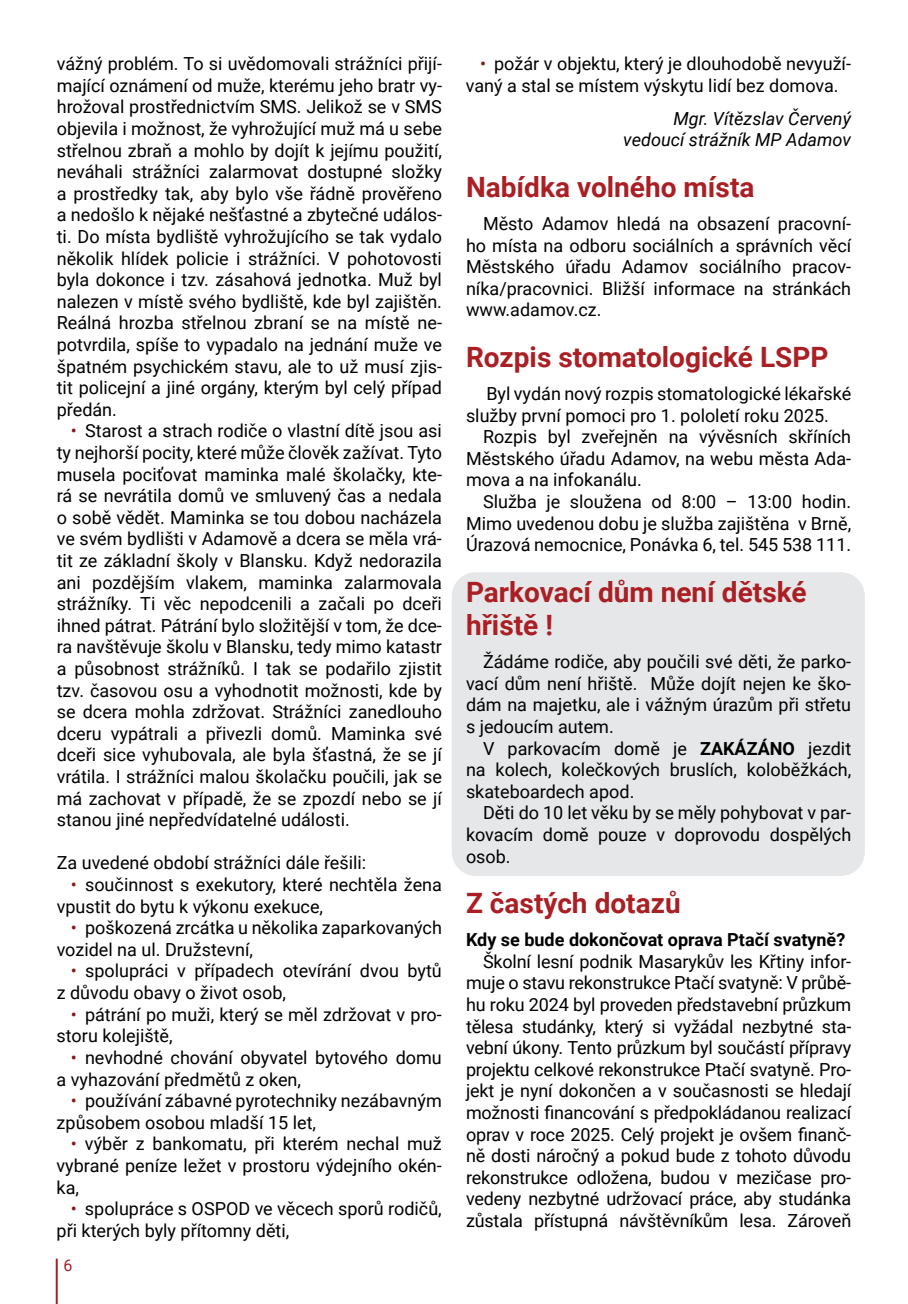
<style>
.page{position:relative;width:908px;height:1304px;background:#fff}
.page>*{position:absolute;margin:0;border:0;box-sizing:border-box;transform-origin:0 0}
.t1{font:700 28px/33.6px "Roboto";color:#aa1f24}
.t2{font:18px/21.6px "Roboto";color:#000;text-align:justify}
.t3{font:italic 18px/21.6px "Roboto";color:#000;text-align:right}
.t4{font:700 18px "Roboto";color:#000}
.t5{font:16px "Roboto";color:#aa1f24}
.s1{color:#871619}
.s2{font-weight:700}
</style>
<div class="page">
<hr style="left:56px;top:1259px;width:2px;height:45px;background:#aa1f24">
<div style="left:451px;top:572px;width:413px;height:304px;background:#e6e7e8;border-radius:24px"></div>
<p class="t2" style="left:57px;top:52px;width:386px">vážný problém. To si uvědomovali strážníci přijí&shy;mající oznámení od muže, kterému jeho bratr vy&shy;hrožoval prostřednictvím SMS. Jelikož se v SMS objevila i možnost, že vyhrožující muž má u sebe střelnou zbraň a mohlo by dojít k jejímu použití, neváhali strážníci zalarmovat dostupné složky a prostředky tak, aby bylo vše řádně prověřeno a nedošlo k nějaké nešťastné a zbytečné událos&shy;ti. Do místa bydliště vyhrožujícího se tak vydalo několik hlídek policie i strážníci. V pohotovosti byla dokonce i tzv. zásahová jednotka. Muž byl nalezen v místě svého bydliště, kde byl zajištěn.<br>Reálná hrozba střelnou zbraní se na místě ne&shy;potvrdila, spíše to vypadalo na jednání muže ve špatném psychickém stavu, ale to už musí zjis&shy;tit policejní a jiné orgány, kterým byl celý případ předán.</p>
<p class="t2" style="left:57px;top:420px;width:386px;text-indent:14px"><span class="s1">•</span> Starost a strach rodiče o vlastní dítě jsou asi ty nejhorší pocity, které může člověk zažívat. Tyto musela pociťovat maminka malé školačky, kte&shy;rá se nevrátila domů ve smluvený čas a nedala o sobě vědět. Maminka se tou dobou nacházela ve svém bydlišti v Adamově a dcera se měla vrá&shy;tit ze základní školy v Blansku. Když nedorazila ani pozdějším vlakem, maminka zalarmovala strážníky. Ti věc nepodcenili a začali po dceři ihned pátrat. Pátrání bylo složitější v tom, že dce&shy;ra navštěvuje školu v Blansku, tedy mimo katastr a působnost strážníků. I tak se podařilo zjistit tzv. časovou osu a vyhodnotit možnosti, kde by se dcera mohla zdržovat. Strážníci zanedlouho dceru vypátrali a přivezli domů. Maminka své dceři sice vyhubovala, ale byla šťastná, že se jí vrátila. I strážníci malou školačku poučili, jak se má zachovat v případě, že se zpozdí nebo se jí stanou jiné nepředvídatelné události.</p>
<p class="t2" style="left:57px;top:852px;width:311px">Za uvedené období strážníci dále řešili:</p>
<p class="t2" style="left:57px;top:873px;width:386px;text-indent:14px"><span class="s1">•</span> součinnost s exekutory, které nechtěla žena vpustit do bytu k výkonu exekuce,</p>
<p class="t2" style="left:57px;top:916px;width:386px;text-indent:14px"><span class="s1">•</span> poškozená zrcátka u několika zaparkovaných vozidel na ul. Družstevní,</p>
<p class="t2" style="left:57px;top:960px;width:386px;text-indent:14px"><span class="s1">•</span> spolupráci v případech otevírání dvou bytů z důvodu obavy o život osob,</p>
<p class="t2" style="left:57px;top:1003px;width:386px;text-indent:14px"><span class="s1">•</span> pátrání po muži, který se měl zdržovat v pro&shy;storu kolejiště,</p>
<p class="t2" style="left:57px;top:1046px;width:386px;text-indent:14px"><span class="s1">•</span> nevhodné chování obyvatel bytového domu a vyhazování předmětů z oken,</p>
<p class="t2" style="left:57px;top:1089px;width:386px;text-indent:14px"><span class="s1">•</span> používání zábavné pyrotechniky nezábavným způsobem osobou mladší 15 let,</p>
<p class="t2" style="left:57px;top:1132px;width:386px;text-indent:14px"><span class="s1">•</span> výběr z bankomatu, při kterém nechal muž vybrané peníze ležet v prostoru výdejního okén&shy;ka,</p>
<p class="t2" style="left:57px;top:1197px;width:386px;text-indent:14px"><span class="s1">•</span> spolupráce s OSPOD ve věcech sporů rodičů, při kterých byly přítomny děti,</p>
<p class="t5" style="left:63px;top:1254px;width:10px">6</p>
<p class="t2" style="left:465px;top:52px;width:386px;text-indent:14px"><span class="s1">•</span> požár v objektu, který je dlouhodobě nevyuží&shy;vaný a stal se místem výskytu lidí bez domova.</p>
<p class="t3" style="left:623px;top:107px;width:229px">Mgr. Vítězslav Červený vedoucí strážník MP Adamov</p>
<h1 class="t1" style="left:466px;top:169px;width:290px">Nabídka volného místa</h1>
<p class="t2" style="left:466px;top:212px;width:386px;text-indent:17px">Město Adamov hledá na obsazení pracovní&shy;ho místa na odboru sociálních a správních věcí Městského úřadu Adamov sociálního pracov&shy;níka/pracovnici. Bližší informace na stránkách www.adamov.cz.</p>
<h1 class="t1" style="left:466px;top:339px;width:364px">Rozpis stomatologické LSPP</h1>
<p class="t2" style="left:466px;top:382px;width:386px;text-indent:20px">Byl vydán nový rozpis stomatologické lékařské služby první pomoci pro 1. pololetí roku 2025.</p>
<p class="t2" style="left:466px;top:425px;width:386px;text-indent:17px">Rozpis byl zveřejněn na vývěsních skříních Městského úřadu Adamov, na webu města Ada&shy;mova a na infokanálu.</p>
<p class="t2" style="left:466px;top:490px;width:386px;text-indent:17px">Služba je sloužena od 8:00 – 13:00 hodin.<br>Mimo uvedenou dobu je služba zajištěna v Brně, Úrazová nemocnice, Ponávka 6, tel. 545 538 111.</p>
<h1 class="t1" style="left:466px;top:574px;width:342px">Parkovací dům není dětské hřiště !</h1>
<p class="t2" style="left:466px;top:650px;width:386px;text-indent:17px">Žádáme rodiče, aby poučili své děti, že parko&shy;vací dům není hřiště. Může dojít nejen ke ško&shy;dám na majetku, ale i vážným úrazům při střetu s jedoucím autem.</p>
<p class="t2" style="left:466px;top:737px;width:386px;text-indent:17px">V parkovacím domě je <span class="s2">ZAKÁZÁNO</span> jezdit na kolech, kolečkových bruslích, koloběžkách, skateboardech apod.</p>
<p class="t2" style="left:466px;top:802px;width:386px;text-indent:17px">Děti do 10 let věku by se měly pohybovat v par&shy;kovacím domě pouze v doprovodu dospělých osob.</p>
<h1 class="t1" style="left:466px;top:885px;width:216px">Z častých dotazů</h1>
<p class="t4" style="left:466px;top:927px;width:380px">Kdy se bude dokončovat oprava Ptačí svatyně?</p>
<p class="t2" style="left:466px;top:950px;width:386px;text-indent:17px">Školní lesní podnik Masarykův les Křtiny infor&shy;muje o stavu rekonstrukce Ptačí svatyně: V průbě&shy;hu roku 2024 byl proveden představební průzkum tělesa studánky, který si vyžádal nezbytné sta&shy;vební úkony. Tento průzkum byl součástí přípravy projektu celkové rekonstrukce Ptačí svatyně. Pro&shy;jekt je nyní dokončen a v současnosti se hledají možnosti financování s předpokládanou realizací oprav v roce 2025. Celý projekt je ovšem finanč&shy;ně dosti náročný a pokud bude z tohoto důvodu rekonstrukce odložena, budou v mezičase pro&shy;vedeny nezbytné udržovací práce, aby studánka zůstala přístupná návštěvníkům lesa. Zároveň</p>
</div>
